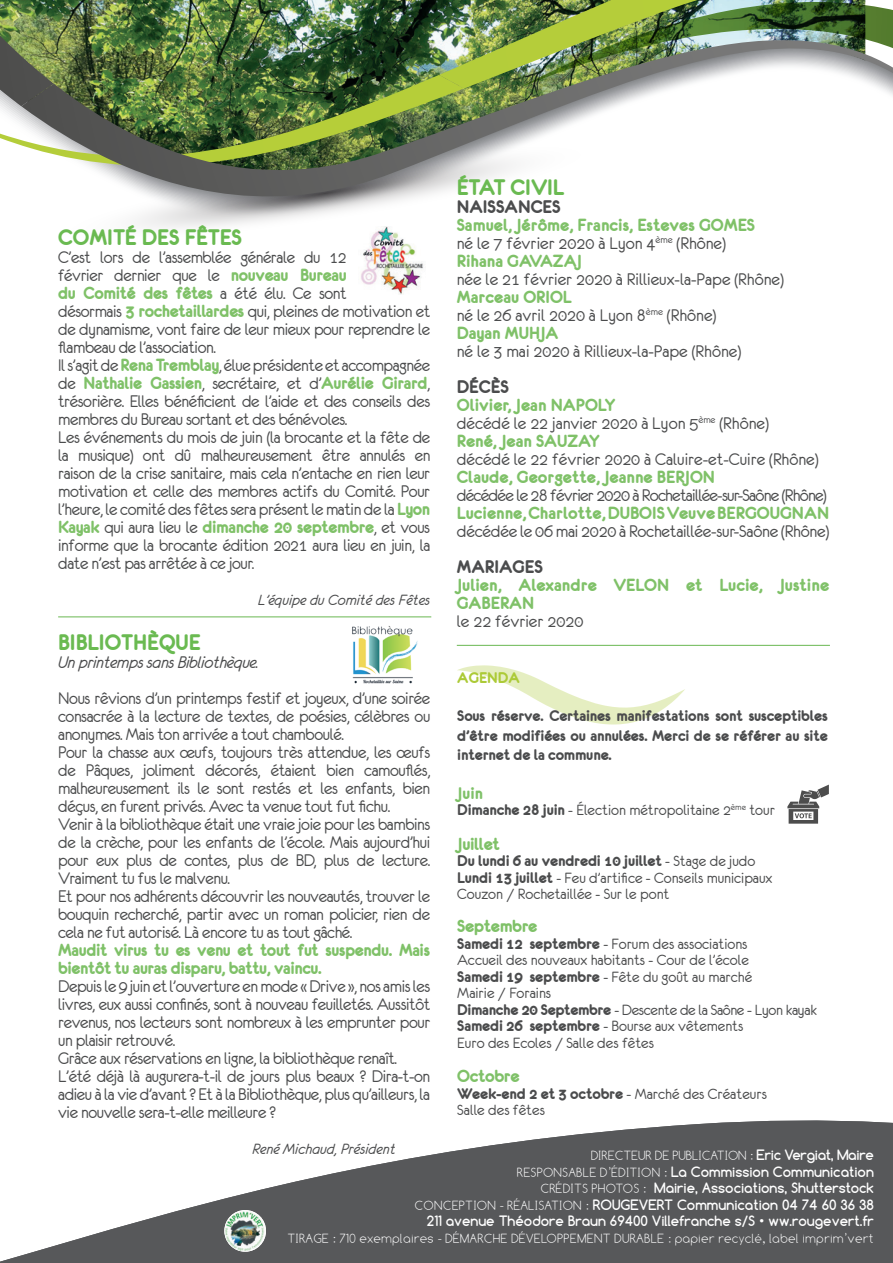
<style>
.page{position:relative;width:893px;height:1263px;background:#fff}
.page>*{position:absolute;margin:0;border:0;box-sizing:border-box;transform-origin:0 0}
.t1{font:24px "Eurofurencebold";color:#6aba51}
.t2{font:19.5px "Eurofurencebold";color:#4b4c4d}
.t3{font:18.75px/18px "Eurofurenceregular";letter-spacing:-.02em;color:#4b4c4d}
.t4{font:18.75px "Eurofurenceregular";color:#4b4c4d}
.t5{font:18.75px/18px "Eurofurencebold";letter-spacing:-.02em;color:#7fc168}
.t6{font:18.75px/18px "Eurofurencebold";color:#7fc168}
.t7{font:18.75px "Eurofurenceregular";letter-spacing:-.04em;color:#4b4c4d}
.t8{font:18.75px "Eurofurenceitalic";letter-spacing:-.02em;color:#4b4c4d}
.t9{font:18px "Eurofurencebold";color:#7fc168}
.t10{font:16.5px/16.5px "Eurofurenceregular";color:#4b4c4d}
.t11{font:16.5px/19.8px "Eurofurencebold";letter-spacing:-.01em;color:#4b4c4d;text-align:justify}
.t12{font:16.5px "Eurofurenceitalic";color:#4b4c4d}
.t13{font:16.5px "Eurofurencebold";color:#acca37}
.t14{font:700 13.5px/16.5px "Comfortaa";color:#fff;text-align:right}
.t15{font:100 13.5px "Comfortaa";color:#fff}
.s1{font-family:"Eurofurencebold";color:#7fc168}
.s2{font-family:"Eurofurenceregular";color:#4b4c4d}
.s3{font-family:"Eurofurencebold"}
.s4{font-family:"Eurofurenceregular"}
.s5{font-weight:100}
</style>
<div class="page">
<svg style="left:137px;top:218px;width:251px;height:10px"></svg>
<svg style="left:141px;top:197px;width:272px;height:21px"></svg>
<svg style="left:91px;top:166px;width:422px;height:31px"></svg>
<img style="left:0;top:0;width:893px;height:166px">
<hr style="left:58px;top:617px;width:373px;height:1px;background:#6ab752">
<hr style="left:457px;top:645px;width:373px;height:1px;background:#6ab752">
<svg style="left:457px;top:665px;width:228px;height:59px"></svg>
<svg style="left:0;top:1120px;width:893px;height:143px;fill:#57585a"></svg>
<img style="left:224px;top:1210px;width:42px;height:42px;border-radius:21px">
<svg style="left:787px;top:784px;width:42px;height:40px"></svg>
<img style="left:358px;top:227px;width:66px;height:67px">
<img style="left:352px;top:626px;width:66px;height:58px">
<p class="t1" style="left:457px;top:175px;width:109px">ÉTAT CIVIL</p>
<p class="t2" style="left:457px;top:197px;width:105px">NAISSANCES</p>
<p class="t6" style="left:457px;top:216px;width:300px">Samuel, Jérôme, Francis, Esteves GOMES</p>
<p class="t4" style="left:457px;top:234px;width:271px">né le 7 février 2020 à Lyon 4<sup>ème</sup> (Rhône)</p>
<p class="t6" style="left:457px;top:252px;width:127px">Rihana GAVAZAJ</p>
<p class="t4" style="left:457px;top:270px;width:329px">née le 21 février 2020 à Rillieux-la-Pape (Rhône)</p>
<p class="t6" style="left:457px;top:288px;width:116px">Marceau ORIOL</p>
<p class="t4" style="left:457px;top:306px;width:261px">né le 26 avril 2020 à Lyon 8<sup>ème</sup> (Rhône)</p>
<p class="t6" style="left:457px;top:324px;width:103px">Dayan MUHJA</p>
<p class="t4" style="left:457px;top:342px;width:286px">né le 3 mai 2020 à Rillieux-la-Pape (Rhône)</p>
<p class="t2" style="left:457px;top:377px;width:54px">DÉCÈS</p>
<p class="t6" style="left:457px;top:396px;width:160px">Olivier, Jean NAPOLY</p>
<p class="t4" style="left:457px;top:414px;width:314px">décédé le 22 janvier 2020 à Lyon 5<sup>ème</sup> (Rhône)</p>
<p class="t6" style="left:457px;top:432px;width:144px">René, Jean SAUZAY</p>
<p class="t4" style="left:457px;top:450px;width:363px">décédé le 22 février 2020 à Caluire-et-Cuire (Rhône)</p>
<p class="t6" style="left:457px;top:468px;width:260px">Claude, Georgette, Jeanne BERJON</p>
<p class="t7" style="left:457px;top:486px;width:371px">décédée le 28 février 2020 à Rochetaillée-sur-Saône (Rhône)</p>
<p class="t6" style="left:457px;top:504px;width:374px">Lucienne, Charlotte, DUBOIS Veuve BERGOUGNAN</p>
<p class="t3" style="left:457px;top:522px;width:374px">décédée le 06 mai 2020 à Rochetaillée-sur-Saône (Rhône)</p>
<p class="t2" style="left:457px;top:557px;width:88px">MARIAGES</p>
<p class="t6" style="left:457px;top:576px;width:374px">Julien, Alexandre VELON et Lucie, Justine<br>GABERAN</p>
<p class="t4" style="left:457px;top:612px;width:128px">le 22 février 2020</p>
<p class="t1" style="left:58px;top:225px;width:185px">COMITÉ DES FÊTES</p>
<p class="t3" style="left:58px;top:248px;width:290px">C’est lors de l’assemblée générale du 12 février dernier que le <span class="s1">nouveau Bureau</span></p>
<p class="t5" style="left:58px;top:284px;width:290px">du Comité des fêtes <span class="s2">a été élu. Ce sont</span></p>
<p class="t3" style="left:58px;top:302px;width:374px">désormais <span class="s1">3 rochetaillardes</span> qui, pleines de motivation et de dynamisme, vont faire de leur mieux pour reprendre le flambeau de l’association.<br>Il s’agit de <span class="s1">Rena Tremblay</span>, élue présidente et accompagnée</p>
<p class="t5" style="left:58px;top:374px;width:373px"><span class="s2">de</span> Nathalie Gassien<span class="s2">, secrétaire, et d’</span>Aurélie Girard<span class="s2">,</span></p>
<p class="t3" style="left:58px;top:392px;width:374px">trésorière. Elles bénéficient de l’aide et des conseils des membres du Bureau sortant et des bénévoles.<br>Les événements du mois de juin (la brocante et la fête de la musique) ont dû malheureusement être annulés en raison de la crise sanitaire, mais cela n’entache en rien leur motivation et celle des membres actifs du Comité. Pour l’heure, le comité des fêtes sera présent le matin de la <span class="s1">Lyon</span></p>
<p class="t5" style="left:58px;top:518px;width:373px">Kayak <span class="s2">qui aura lieu le</span> dimanche 20 septembre<span class="s2">, et vous</span></p>
<p class="t3" style="left:58px;top:536px;width:374px">informe que la brocante édition 2021 aura lieu en juin, la date n’est pas arrêtée à ce jour.</p>
<p class="t12" style="left:258px;top:591px;width:174px">L’équipe du Comité des Fêtes</p>
<p class="t1" style="left:58px;top:630px;width:144px">BIBLIOTHÈQUE</p>
<p class="t8" style="left:58px;top:652px;width:202px">Un printemps sans Bibliothèque.</p>
<p class="t3" style="left:58px;top:689px;width:374px">Nous rêvions d’un printemps festif et joyeux, d’une soirée consacrée à la lecture de textes, de poésies, célèbres ou anonymes. Mais ton arrivée a tout chamboulé.<br>Pour la chasse aux œufs, toujours très attendue, les œufs de Pâques, joliment décorés, étaient bien camouflés, malheureusement ils le sont restés et les enfants, bien déçus, en furent privés. Avec ta venue tout fut fichu.<br>Venir à la bibliothèque était une vraie joie pour les bambins de la crèche, pour les enfants de l’école. Mais aujourd’hui pour eux plus de contes, plus de BD, plus de lecture.<br>Vraiment tu fus le malvenu.<br>Et pour nos adhérents découvrir les nouveautés, trouver le bouquin recherché, partir avec un roman policier, rien de cela ne fut autorisé. Là encore tu as tout gâché.</p>
<p class="t5" style="left:58px;top:941px;width:373px">Maudit virus tu es venu et tout fut suspendu. Mais bientôt tu auras disparu, battu, vaincu.</p>
<p class="t3" style="left:58px;top:977px;width:374px">Depuis le 9 juin et l’ouverture en mode « Drive », nos amis les livres, eux aussi confinés, sont à nouveau feuilletés. Aussitôt revenus, nos lecteurs sont nombreux à les emprunter pour un plaisir retrouvé.<br>Grâce aux réservations en ligne, la bibliothèque renaît.<br>L’été déjà là augurera-t-il de jours plus beaux ? Dira-t-on adieu à la vie d’avant ? Et à la Bibliothèque, plus qu’ailleurs, la vie nouvelle sera-t-elle meilleure ?</p>
<p class="t12" style="left:253px;top:1140px;width:145px">René Michaud, Président</p>
<p class="t13" style="left:457px;top:669px;width:64px">AGENDA</p>
<p class="t11" style="left:457px;top:705px;width:372px">Sous réserve. Certaines manifestations sont susceptibles d’être modifiées ou annulées. Merci de se référer au site internet de la commune.</p>
<p class="t9" style="left:457px;top:784px;width:27px">Juin</p>
<p class="t10" style="left:457px;top:802px;width:319px"><span class="s3">Dimanche 28 juin</span> - Élection métropolitaine 2<sup>ème</sup> tour</p>
<p class="t5" style="left:457px;top:834px;width:44px">Juillet</p>
<p class="t11" style="left:457px;top:851px;width:300px">Du lundi 6 au vendredi 10 juillet <span class="s4">- Stage de judo</span></p>
<p class="t10" style="left:457px;top:869px;width:317px"><span class="s3">Lundi 13 juillet</span> - Feu d’artifice - Conseils municipaux<br>Couzon / Rochetaillée - Sur le pont</p>
<p class="t5" style="left:457px;top:917px;width:82px">Septembre</p>
<p class="t10" style="left:457px;top:935px;width:361px"><span class="s3">Samedi 12 septembre</span> - Forum des associations<br>Accueil des nouveaux habitants - Cour de l’école<br><span class="s3">Samedi 19 septembre</span> - Fête du goût au marché<br>Mairie / Forains<br><span class="s3">Dimanche 20 Septembre</span> - Descente de la Saône - Lyon kayak <span class="s3">Samedi 26 septembre</span> - Bourse aux vêtements<br>Euro des Ecoles / Salle des fêtes</p>
<p class="t5" style="left:457px;top:1067px;width:64px">Octobre</p>
<p class="t11" style="left:457px;top:1083px;width:311px">Week-end 2 et 3 octobre <span class="s4">- Marché des Créateurs</span></p>
<p class="t10" style="left:457px;top:1102px;width:89px">Salle des fêtes</p>
<p class="t14" style="left:415px;top:1147px;width:461px"><span class="s5">DIRECTEUR DE PUBLICATION :</span> Eric Vergiat, Maire<br><span class="s5">RESPONSABLE D’ÉDITION :</span> La Commission Communication<br><span class="s5">CRÉDITS PHOTOS :</span> Mairie, Associations, Shutterstock<br><span class="s5">CONCEPTION - RÉALISATION :</span> ROUGEVERT Communication 04 74 60 36 38<br>211 avenue Théodore Braun 69400 Villefranche s/S • ww.rougevert.fr</p>
<p class="t15" style="left:288px;top:1231px;width:587px">TIRAGE : 710 exemplaires - DÉMARCHE DÉVELOPPEMENT DURABLE : papier recyclé, label imprim’vert</p>
</div>
